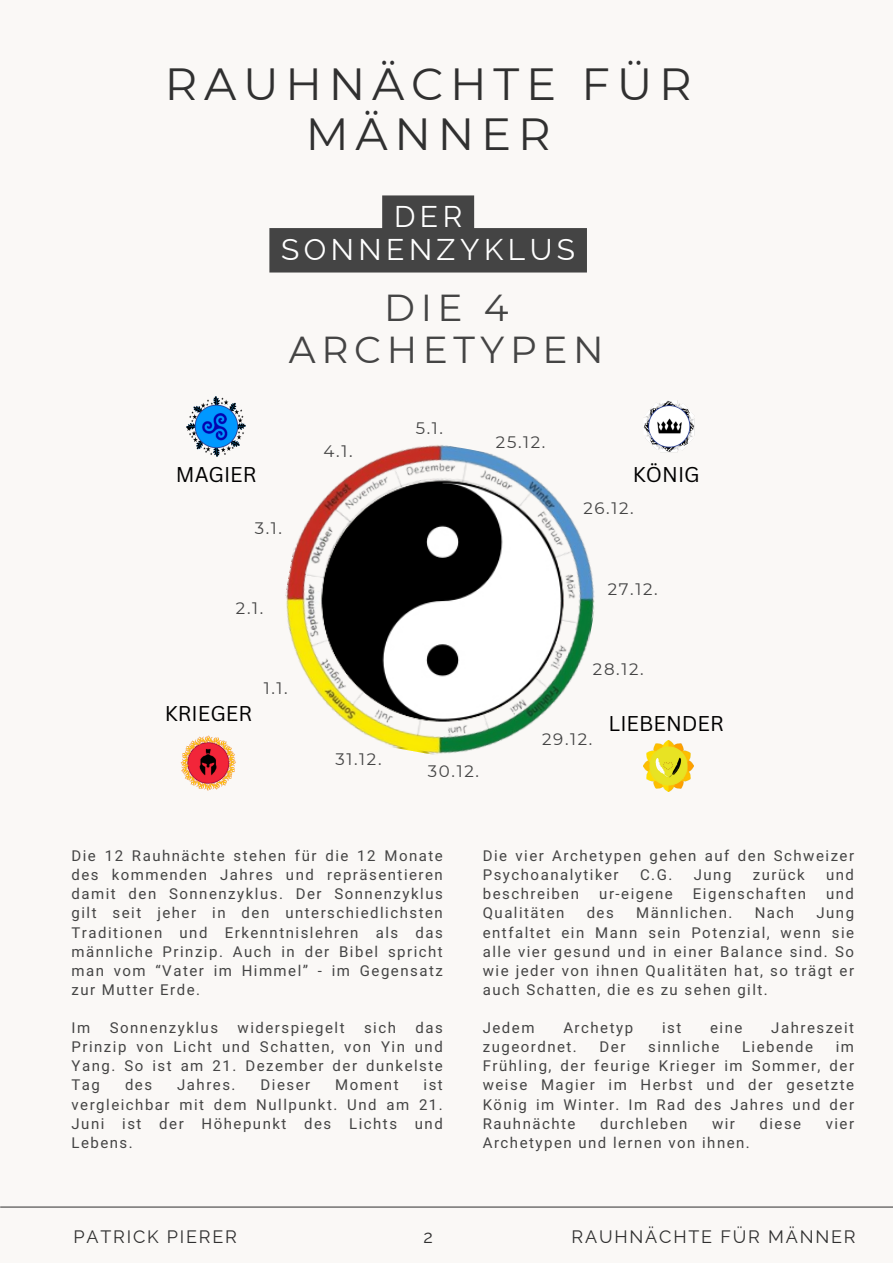
<style>
.page{position:relative;width:893px;height:1264px;background:#fff}
.page>*{position:absolute;margin:0;border:0;box-sizing:border-box;transform-origin:0 0}
.t1{font:45px/49.5px "Montserrat";letter-spacing:.15em;color:#303030;text-align:center}
.t2{font:37.5px/41.5px "Montserrat";letter-spacing:.15em;color:#444;text-align:center}
.t3{font:30px/32.5px "Raleway";letter-spacing:.15em;color:#fff;text-align:center}
.t4{font:20.85px "Canva Sans";color:#000}
.t5{font:18px "Raleway";letter-spacing:.1em;color:#303030}
.t6{font:16.65px "Montserrat";letter-spacing:.1em;color:#444}
.t7{font:15px/19px "Araboto";letter-spacing:.1em;color:#444;text-align:justify}
</style>
<div class="page">
<div style="left:0;top:0;width:892px;height:1262px;background:#faf8f6"></div>
<svg style="left:269px;top:195px;width:318px;height:77px"></svg>
<hr style="left:1px;top:1206px;width:891px;height:1px;background:#444">
<img style="left:286px;top:445px;width:309px;height:310px">
<img style="left:643px;top:401px;width:52px;height:51px">
<img style="left:643px;top:741px;width:50px;height:50px">
<img style="left:180px;top:735px;width:56px;height:56px">
<img style="left:186px;top:396px;width:60px;height:61px">
<p class="t1" style="left:165px;top:59px;width:528px">RAUHNÄCHTE FÜR<br>MÄNNER</p>
<p class="t3" style="left:281px;top:200px;width:295px">DER<br>SONNENZYKLUS</p>
<p class="t2" style="left:289px;top:287px;width:316px">DIE 4<br>ARCHETYPEN</p>
<p class="t4" style="left:176px;top:459px;width:82px">MAGIER</p>
<p class="t6" style="left:255px;top:517px;width:29px">3.1.</p>
<p class="t6" style="left:236px;top:598px;width:29px">2.1.</p>
<p class="t4" style="left:165px;top:699px;width:89px">KRIEGER</p>
<p class="t6" style="left:264px;top:678px;width:25px">1.1.</p>
<p class="t6" style="left:323px;top:440px;width:30px">4.1.</p>
<p class="t6" style="left:335px;top:748px;width:48px">31.12.</p>
<p class="t6" style="left:415px;top:418px;width:29px">5.1.</p>
<p class="t6" style="left:496px;top:432px;width:51px">25.12.</p>
<p class="t4" style="left:632px;top:459px;width:68px">KÖNIG</p>
<p class="t6" style="left:583px;top:498px;width:52px">26.12.</p>
<p class="t6" style="left:428px;top:761px;width:53px">30.12.</p>
<p class="t6" style="left:607px;top:578px;width:51px">27.12.</p>
<p class="t6" style="left:593px;top:658px;width:52px">28.12.</p>
<p class="t6" style="left:542px;top:729px;width:52px">29.12.</p>
<p class="t4" style="left:608px;top:709px;width:117px">LIEBENDER</p>
<p class="t7" style="left:71px;top:846px;width:373px">Die 12 Rauhnächte stehen für die 12 Monate des kommenden Jahres und repräsentieren damit den Sonnenzyklus. Der Sonnenzyklus gilt seit jeher in den unterschiedlichsten Traditionen und Erkenntnislehren als das männliche Prinzip. Auch in der Bibel spricht man vom “Vater im Himmel” - im Gegensatz zur Mutter Erde.</p>
<p class="t7" style="left:71px;top:1018px;width:20px">Im</p>
<p class="t7" style="left:110px;top:1018px;width:110px">Sonnenzyklus</p>
<p class="t7" style="left:237px;top:1018px;width:108px">widerspiegelt</p>
<p class="t7" style="left:364px;top:1018px;width:33px">sich</p>
<p class="t7" style="left:71px;top:1018px;width:373px;text-indent:344px">das Prinzip von Licht und Schatten, von Yin und Yang. So ist am 21. Dezember der dunkelste Tag</p>
<p class="t7" style="left:125px;top:1076px;width:29px">des</p>
<p class="t7" style="left:177px;top:1076px;width:60px">Jahres.</p>
<p class="t7" style="left:260px;top:1076px;width:51px">Dieser</p>
<p class="t7" style="left:335px;top:1076px;width:65px">Moment</p>
<p class="t7" style="left:71px;top:1076px;width:373px;text-indent:352px">ist vergleichbar mit dem Nullpunkt. Und am 21.<br>Juni ist der Höhepunkt des Lichts und Lebens.</p>
<p class="t7" style="left:482px;top:846px;width:373px">Die vier Archetypen gehen auf den Schweizer<br>Psychoanalytiker</p>
<p class="t7" style="left:640px;top:866px;width:34px">C.G.</p>
<p class="t7" style="left:693px;top:866px;width:39px">Jung</p>
<p class="t7" style="left:752px;top:866px;width:53px">zurück</p>
<p class="t7" style="left:826px;top:866px;width:29px">und</p>
<p class="t7" style="left:482px;top:885px;width:98px">beschreiben</p>
<p class="t7" style="left:599px;top:885px;width:75px">ur-eigene</p>
<p class="t7" style="left:693px;top:885px;width:114px">Eigenschaften</p>
<p class="t7" style="left:826px;top:885px;width:29px">und</p>
<p class="t7" style="left:482px;top:904px;width:83px">Qualitäten</p>
<p class="t7" style="left:586px;top:904px;width:29px">des</p>
<p class="t7" style="left:636px;top:904px;width:98px">Männlichen.</p>
<p class="t7" style="left:754px;top:904px;width:41px">Nach</p>
<p class="t7" style="left:482px;top:904px;width:373px;text-indent:333px">Jung entfaltet ein Mann sein Potenzial, wenn sie alle vier gesund und in einer Balance sind. So wie jeder von ihnen Qualitäten hat, so trägt er auch Schatten, die es zu sehen gilt.</p>
<p class="t7" style="left:482px;top:1018px;width:53px">Jedem</p>
<p class="t7" style="left:563px;top:1018px;width:71px">Archetyp</p>
<p class="t7" style="left:662px;top:1018px;width:21px">ist</p>
<p class="t7" style="left:710px;top:1018px;width:34px">eine</p>
<p class="t7" style="left:771px;top:1018px;width:84px">Jahreszeit</p>
<p class="t7" style="left:482px;top:1038px;width:96px">zugeordnet.</p>
<p class="t7" style="left:599px;top:1038px;width:27px">Der</p>
<p class="t7" style="left:648px;top:1038px;width:73px">sinnliche</p>
<p class="t7" style="left:742px;top:1038px;width:73px">Liebende</p>
<p class="t7" style="left:482px;top:1038px;width:373px;text-indent:353px">im Frühling, der feurige Krieger im Sommer, der weise Magier im Herbst und der gesetzte König im Winter. Im Rad des Jahres und der Rauhnächte</p>
<p class="t7" style="left:600px;top:1114px;width:89px">durchleben</p>
<p class="t7" style="left:712px;top:1114px;width:24px">wir</p>
<p class="t7" style="left:759px;top:1114px;width:43px">diese</p>
<p class="t7" style="left:825px;top:1114px;width:30px">vier</p>
<p class="t7" style="left:482px;top:1133px;width:268px">Archetypen und lernen von ihnen.</p>
<p class="t5" style="left:73px;top:1225px;width:165px">PATRICK PIERER</p>
<p class="t5" style="left:571px;top:1225px;width:285px">RAUHNÄCHTE FÜR MÄNNER</p>
<p class="t5" style="left:423px;top:1225px;width:11px">2</p>
</div>
